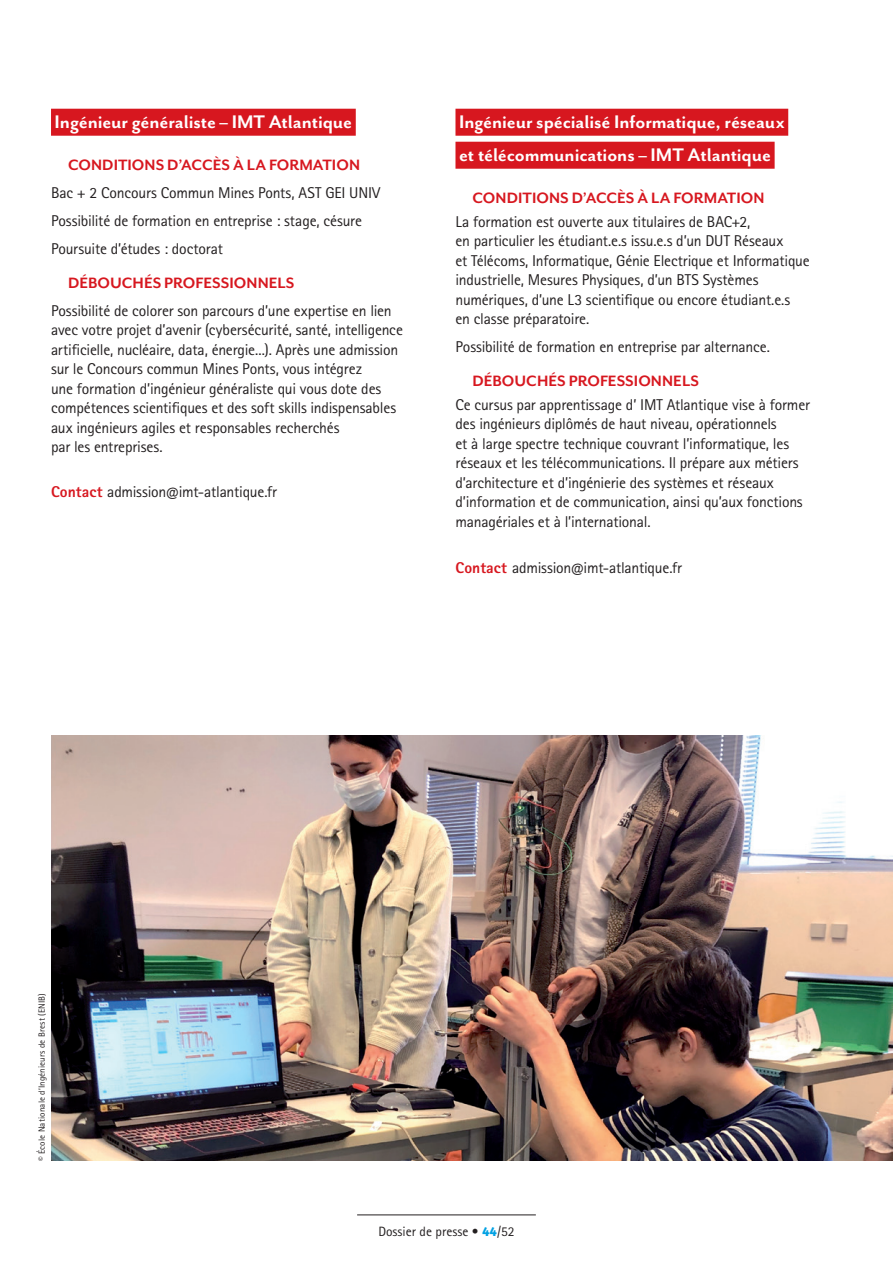
<style>
.page{position:relative;width:893px;height:1263px;background:#fff}
.page>*{position:absolute;margin:0;border:0;box-sizing:border-box;transform-origin:0 0}
.texte_courant_puce{font:700 21px/33px "Mr Eaves San OT";letter-spacing:-.005em;color:#fff}
.titre_3{font:700 17.25px "Mr Eaves San OT";color:#d7171f}
.texte_courant_puce-2{font:15.6px/19.5px "Rotis Sans Serif Pro";letter-spacing:-.015em;color:#231f20}
.t1{font:13.5px "Rotis Sans Serif Pro";color:#231f20}
.texte_courant_puce-3{font:9px "Rotis Sans Serif Pro";letter-spacing:.02em;color:#231f20}
.s1{font-weight:800;color:#d7171f}
.s2{font-family:"Bree";font-weight:700;color:#00a1e3}
</style>
<div class="page">
<hr style="left:357px;top:1214px;width:179px;height:1px;background:#231f20">
<div style="left:51px;top:109px;width:305px;height:27px;background:#d7171f"></div>
<div style="left:455px;top:109px;width:333px;height:27px;background:#d7171f"></div>
<div style="left:455px;top:142px;width:320px;height:27px;background:#d7171f"></div>
<img style="left:51px;top:736px;width:842px;height:425px">
<p class="texte_courant_puce" style="left:55px;top:106px;width:299px">Ingénieur généraliste – IMT Atlantique</p>
<p class="titre_3" style="left:68px;top:156px;width:293px">CONDITIONS D’ACCÈS À LA FORMATION</p>
<p class="texte_courant_puce-2" style="left:51px;top:183px;width:331px">Bac + 2 Concours Commun Mines Ponts, AST GEI UNIV</p>
<p class="texte_courant_puce-2" style="left:51px;top:211px;width:313px">Possibilité de formation en entreprise : stage, césure</p>
<p class="texte_courant_puce-2" style="left:51px;top:239px;width:174px">Poursuite d’études : doctorat</p>
<p class="titre_3" style="left:68px;top:273px;width:228px">DÉBOUCHÉS PROFESSIONNELS</p>
<p class="texte_courant_puce-2" style="left:51px;top:301px;width:353px">Possibilité de colorer son parcours d’une expertise en lien avec votre projet d’avenir (cybersécurité, santé, intelligence artificielle, nucléaire, data, énergie...). Après une admission sur le Concours commun Mines Ponts, vous intégrez<br>une formation d’ingénieur généraliste qui vous dote des compétences scientifiques et des soft skills indispensables aux ingénieurs agiles et responsables recherchés<br>par les entreprises.</p>
<p class="texte_courant_puce-2" style="left:51px;top:482px;width:228px"><span class="s1">Contact</span> admission@imt-atlantique.fr</p>
<p class="texte_courant_puce" style="left:459px;top:106px;width:327px">Ingénieur spécialisé Informatique, réseaux et télécommunications – IMT Atlantique</p>
<p class="titre_3" style="left:472px;top:189px;width:293px">CONDITIONS D’ACCÈS À LA FORMATION</p>
<p class="texte_courant_puce-2" style="left:455px;top:212px;width:356px">La formation est ouverte aux titulaires de BAC+2,<br>en particulier les étudiant.e.s issu.e.s d’un DUT Réseaux<br>et Télécoms, Informatique, Génie Electrique et Informatique industrielle, Mesures Physiques, d’un BTS Systèmes numériques, d’une L3 scientifique ou encore étudiant.e.s<br>en classe préparatoire.</p>
<p class="texte_courant_puce-2" style="left:455px;top:338px;width:316px">Possibilité de formation en entreprise par alternance.</p>
<p class="titre_3" style="left:472px;top:371px;width:228px">DÉBOUCHÉS PROFESSIONNELS</p>
<p class="texte_courant_puce-2" style="left:455px;top:395px;width:356px">Ce cursus par apprentissage d’ IMT Atlantique vise à former des ingénieurs diplômés de haut niveau, opérationnels<br>et à large spectre technique couvrant l’informatique, les réseaux et les télécommunications. Il prépare aux métiers d’architecture et d’ingénierie des systèmes et réseaux d’information et de communication, ainsi qu’aux fonctions managériales et à l’international.</p>
<p class="texte_courant_puce-2" style="left:455px;top:558px;width:228px"><span class="s1">Contact</span> admission@imt-atlantique.fr</p>
<p class="texte_courant_puce-3" style="left:36px;top:1161px;width:169px;rotate:-90deg">© École Nationale d’Ingénieurs de Brest (ENIB)</p>
<p class="t1" style="left:378px;top:1224px;width:138px">Dossier de presse • <span class="s2">44</span>/52</p>
</div>
